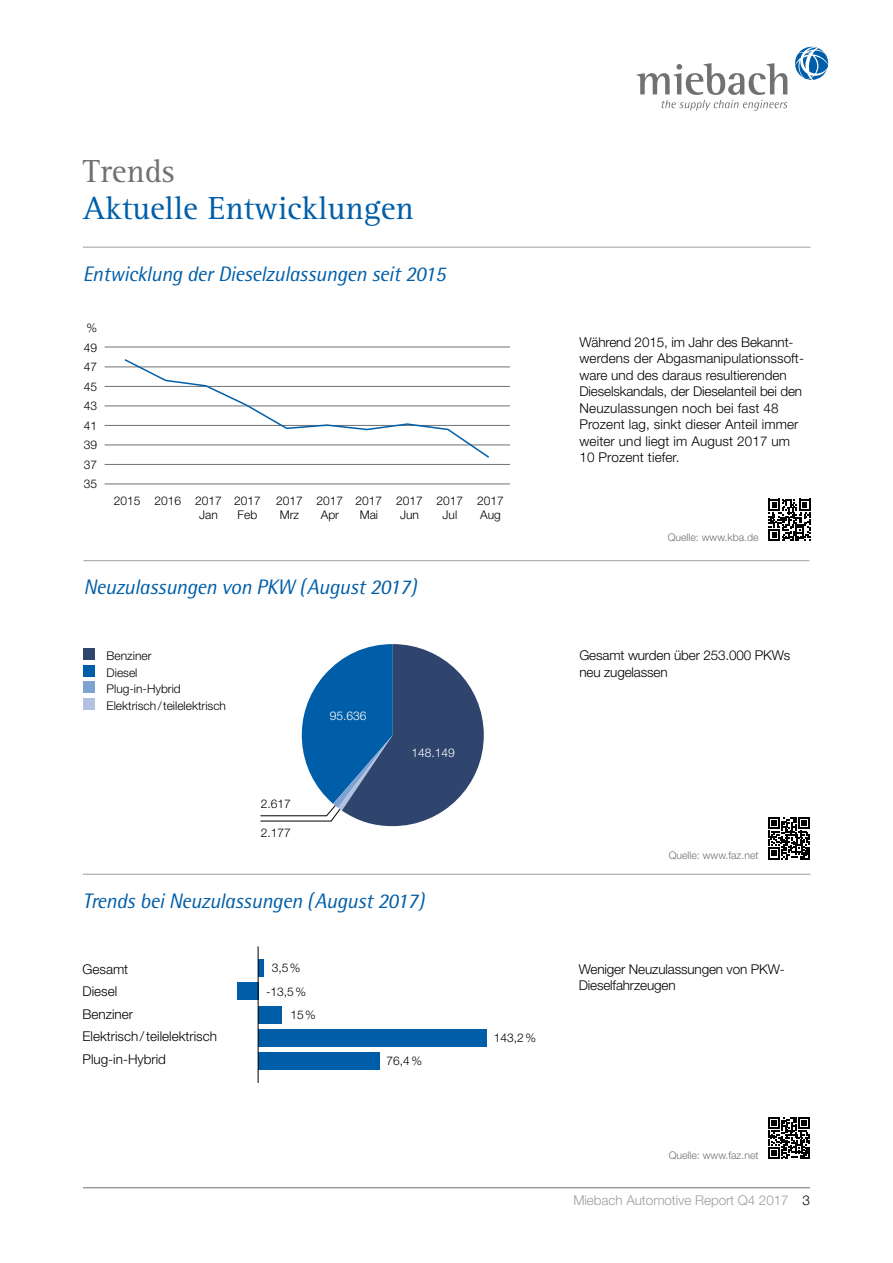
<style>
.page{position:relative;width:893px;height:1263px;background:#fff}
.page>*{position:absolute;margin:0;border:0;box-sizing:border-box;transform-origin:0 0}
.t1{font:33px "Rotis Serif Std";color:#005ea8}
.t2{font:33px "Rotis Serif Std";color:#707172}
.t3{font:italic 21px "Rotis Semi Sans";letter-spacing:-.015em;color:#005ea8}
.t4{font:300 13.5px/16.5px "Helvetica Neue LT";color:#000}
.t5{font:300 13.5px "Helvetica Neue LT";letter-spacing:-.005em;color:#9c9e9f}
.t6{font:300 12px/19.5px "Helvetica Neue LT";color:#000}
.t7{font:300 12px "Helvetica Neue LT";color:#fff}
.t8{font:300 10.5px "Helvetica Neue LT";color:#707172}
.s1{color:#000}
</style>
<div class="page">
<svg style="left:637px;top:63px;width:150px;height:48px"></svg>
<svg style="left:795px;top:47px;width:33px;height:33px"></svg>
<hr style="left:83px;top:1187px;width:727px;height:1px;background:#707172">
<hr style="left:83px;top:247px;width:727px;height:1px;background:#9c9e9f">
<hr style="left:83px;top:874px;width:727px;height:1px;background:#9c9e9f">
<div style="left:258px;top:960px;width:6px;height:17px;background:#005ea8"></div>
<div style="left:237px;top:983px;width:21px;height:17px;background:#005ea8"></div>
<div style="left:258px;top:1006px;width:24px;height:17px;background:#005ea8"></div>
<div style="left:258px;top:1029px;width:229px;height:17px;background:#005ea8"></div>
<div style="left:258px;top:1052px;width:122px;height:17px;background:#005ea8"></div>
<hr style="left:258px;top:946px;width:1px;height:137px;background:#000">
<svg style="left:768px;top:499px;width:42px;height:42px"></svg>
<svg style="left:768px;top:1117px;width:42px;height:42px"></svg>
<svg style="left:768px;top:817px;width:42px;height:42px"></svg>
<hr style="left:83px;top:560px;width:726px;height:1px;background:#9c9e9f">
<div style="left:83px;top:649px;width:12px;height:11px;background:#2f456d"></div>
<div style="left:83px;top:665px;width:12px;height:11px;background:#005ea8"></div>
<div style="left:83px;top:682px;width:12px;height:11px;background:#7ea2d1"></div>
<div style="left:83px;top:698px;width:12px;height:12px;background:#b1c2e1"></div>
<svg style="left:260px;top:644px;width:224px;height:182px"></svg>
<hr style="left:105px;top:367px;width:405px;height:1px;background:#707172">
<hr style="left:105px;top:386px;width:405px;height:1px;background:#707172">
<hr style="left:105px;top:406px;width:405px;height:1px;background:#707172">
<hr style="left:105px;top:425px;width:405px;height:1px;background:#707172">
<hr style="left:105px;top:445px;width:405px;height:1px;background:#707172">
<hr style="left:105px;top:464px;width:405px;height:1px;background:#707172">
<hr style="left:105px;top:484px;width:405px;height:1px;background:#707172">
<svg style="left:123px;top:359px;width:367px;height:99px"></svg>
<hr style="left:105px;top:347px;width:405px;height:1px;background:#707172">
<h1 class="t2" style="left:83px;top:152px;width:93px">Trends</h1>
<h1 class="t1" style="left:83px;top:189px;width:333px">Aktuelle Entwicklungen</h1>
<h2 class="t3" style="left:83px;top:261px;width:364px">Entwicklung der Dieselzulassungen seit 2015</h2>
<p class="t6" style="left:84px;top:318px;width:15px;text-align:justify">% 49<br>47<br>45<br>43<br>41<br>39<br>37<br>35</p>
<p class="t6" style="left:114px;top:490px;width:148px">2015 2016 2017 2017</p>
<p class="t6" style="left:276px;top:490px;width:229px">2017 2017 2017 2017 2017 2017</p>
<p class="t6" style="left:199px;top:505px;width:20px">Jan</p>
<p class="t6" style="left:238px;top:505px;width:21px">Feb</p>
<p class="t6" style="left:280px;top:505px;width:21px">Mrz</p>
<p class="t6" style="left:321px;top:505px;width:20px">Apr</p>
<p class="t6" style="left:360px;top:505px;width:20px">Mai</p>
<p class="t6" style="left:400px;top:505px;width:20px">Jun</p>
<p class="t6" style="left:443px;top:505px;width:16px">Jul</p>
<p class="t6" style="left:480px;top:505px;width:22px">Aug</p>
<h2 class="t3" style="left:83px;top:574px;width:335px">Neuzulassungen von PKW (August 2017)</h2>
<p class="t6" style="left:107px;top:647px;width:121px;line-height:16.5px">Benziner<br>Diesel<br>Plug-in-Hybrid<br>Elektrisch/teilelektrisch</p>
<p class="t6" style="left:261px;top:793px;width:32px">2.617</p>
<p class="t6" style="left:261px;top:823px;width:32px">2.177</p>
<p class="t7" style="left:330px;top:708px;width:38px">95.636</p>
<p class="t7" style="left:412px;top:745px;width:45px">148.149</p>
<h2 class="t3" style="left:83px;top:888px;width:343px">Trends bei Neuzulassungen (August 2017)</h2>
<p class="t4" style="left:83px;top:957px;width:136px;line-height:22.5px">Gesamt<br>Diesel<br>Benziner<br>Elektrisch/teilelektrisch<br>Plug-in-Hybrid</p>
<p class="t6" style="left:272px;top:958px;width:30px">3,5%</p>
<p class="t6" style="left:266px;top:981px;width:41px">-13,5%</p>
<p class="t6" style="left:290px;top:1005px;width:27px">15%</p>
<p class="t6" style="left:387px;top:1050px;width:37px">76,4%</p>
<p class="t6" style="left:494px;top:1028px;width:44px">143,2%</p>
<p class="t4" style="left:579px;top:333px;width:226px">Während 2015, im Jahr des Bekannt&shy;werdens der Abgasmanipulationssoft&shy;ware und des daraus resultierenden Dieselskandals, der Dieselanteil bei den Neuzulassungen noch bei fast 48<br>Prozent lag, sinkt dieser Anteil immer weiter und liegt im August 2017 um 10 Prozent tiefer.</p>
<p class="t8" style="left:668px;top:531px;width:92px">Quelle: www.kba.de</p>
<p class="t4" style="left:579px;top:647px;width:213px">Gesamt wurden über 253.000 PKWs neu zugelassen</p>
<p class="t8" style="left:669px;top:849px;width:91px">Quelle: www.faz.net</p>
<p class="t4" style="left:579px;top:960px;width:206px">Weniger Neuzulassungen von PKW-<br>Dieselfahrzeugen</p>
<p class="t8" style="left:669px;top:1148px;width:91px">Quelle: www.faz.net</p>
<p class="t5" style="left:573px;top:1191px;width:238px">Miebach Automotive Report Q4 2017 <span class="s1">3</span></p>
</div>
